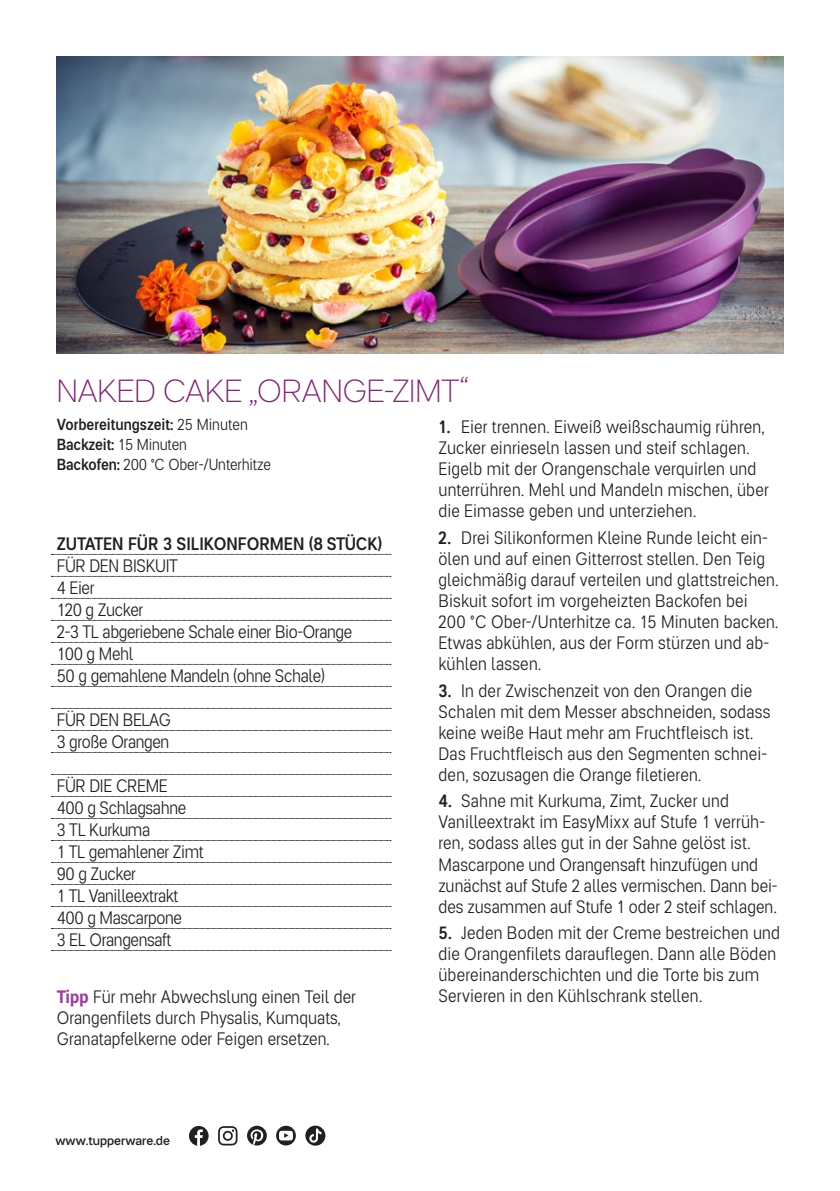
<style>
.page{position:relative;width:840px;height:1191px;background:#fff}
.page>*{position:absolute;margin:0;border:0;box-sizing:border-box;transform-origin:0 0}
.t1{font:100 32px "Tupper PRO";letter-spacing:-.005em;color:#7b2971}
.t2{font:300 18px/21px "Tupper PRONARROW";letter-spacing:.005em;color:#231f20}
.t3{font:300 18px/22px "Tupper PRONARROW";letter-spacing:-.02em;color:#231f20}
.t4{font:500 18px "Tupper PRONARROW";color:#231f20}
.t5{font:300 16px/20px "Tupper PRONARROW";letter-spacing:-.01em;color:#231f20}
.t6{font:500 12.6px "Tupper PRO";color:#231f20}
.s1{font-weight:500}
.s2{font-weight:700;color:#984499}
</style>
<div class="page">
<svg style="left:51px;top:554px;width:340px;height:1px"></svg>
<svg style="left:51px;top:576px;width:340px;height:1px"></svg>
<svg style="left:51px;top:598px;width:340px;height:1px"></svg>
<svg style="left:51px;top:620px;width:340px;height:1px"></svg>
<svg style="left:51px;top:642px;width:340px;height:1px"></svg>
<svg style="left:51px;top:664px;width:340px;height:1px"></svg>
<svg style="left:51px;top:686px;width:340px;height:1px"></svg>
<svg style="left:51px;top:708px;width:340px;height:1px"></svg>
<svg style="left:51px;top:730px;width:340px;height:1px"></svg>
<svg style="left:51px;top:752px;width:340px;height:1px"></svg>
<svg style="left:51px;top:774px;width:340px;height:1px"></svg>
<svg style="left:51px;top:796px;width:340px;height:1px"></svg>
<svg style="left:51px;top:818px;width:340px;height:1px"></svg>
<svg style="left:51px;top:840px;width:340px;height:1px"></svg>
<svg style="left:51px;top:862px;width:340px;height:1px"></svg>
<svg style="left:51px;top:884px;width:340px;height:1px"></svg>
<svg style="left:51px;top:906px;width:340px;height:1px"></svg>
<svg style="left:51px;top:928px;width:340px;height:1px"></svg>
<svg style="left:51px;top:950px;width:340px;height:1px"></svg>
<img style="left:57px;top:57px;width:725px;height:296px">
<svg style="left:189px;top:1126px;width:19px;height:19px"></svg>
<svg style="left:218px;top:1126px;width:19px;height:19px"></svg>
<svg style="left:247px;top:1125px;width:20px;height:20px"></svg>
<svg style="left:276px;top:1125px;width:20px;height:20px"></svg>
<svg style="left:305px;top:1125px;width:20px;height:20px"></svg>
<h1 class="t1" style="left:57px;top:373px;width:413px">NAKED CAKE „ORANGE-ZIMT“</h1>
<p class="t5" style="left:57px;top:414px;width:215px"><span class="s1">Vorbereitungszeit:</span> 25 Minuten<br><span class="s1">Backzeit:</span> 15 Minuten<br><span class="s1">Backofen:</span> 200 °C Ober-/Unterhitze</p>
<p class="t2" style="left:438px;top:416px;width:332px"><span class="s1">1.</span> Eier trennen. Eiweiß weißschaumig rühren, Zucker einrieseln lassen und steif schlagen.<br>Eigelb mit der Orangenschale verquirlen und unterrühren. Mehl und Mandeln mischen, über die Eimasse geben und unterziehen.</p>
<p class="t2" style="left:438px;top:526px;width:341px"><span class="s1">2.</span> Drei Silikonformen Kleine Runde leicht ein&shy;ölen und auf einen Gitterrost stellen. Den Teig gleichmäßig darauf verteilen und glattstreichen.<br>Biskuit sofort im vorgeheizten Backofen bei 200 °C Ober-/Unterhitze ca. 15 Minuten backen.<br>Etwas abkühlen, aus der Form stürzen und ab&shy;kühlen lassen.</p>
<p class="t2" style="left:438px;top:679px;width:333px"><span class="s1">3.</span> In der Zwischenzeit von den Orangen die Schalen mit dem Messer abschneiden, sodass keine weiße Haut mehr am Fruchtfleisch ist.<br>Das Fruchtfleisch aus den Segmenten schnei&shy;den, sozusagen die Orange filetieren.</p>
<p class="t2" style="left:438px;top:790px;width:340px"><span class="s1">4.</span> Sahne mit Kurkuma, Zimt, Zucker und Vanilleextrakt im EasyMixx auf Stufe 1 verrüh&shy;ren, sodass alles gut in der Sahne gelöst ist.<br>Mascarpone und Orangensaft hinzufügen und zunächst auf Stufe 2 alles vermischen. Dann bei&shy;des zusammen auf Stufe 1 oder 2 steif schlagen.</p>
<p class="t2" style="left:438px;top:921px;width:343px"><span class="s1">5.</span> Jeden Boden mit der Creme bestreichen und die Orangenfilets darauflegen. Dann alle Böden übereinanderschichten und die Torte bis zum Servieren in den Kühlschrank stellen.</p>
<p class="t4" style="left:57px;top:532px;width:327px">ZUTATEN FÜR 3 SILIKONFORMEN (8 STÜCK)</p>
<p class="t3" style="left:57px;top:554px;width:297px">FÜR DEN BISKUIT<br>4 Eier<br>120 g Zucker<br>2-3 TL abgeriebene Schale einer Bio-Orange<br>100 g Mehl<br>50 g gemahlene Mandeln (ohne Schale)</p>
<p class="t3" style="left:57px;top:708px;width:116px">FÜR DEN BELAG<br>3 große Orangen</p>
<p class="t3" style="left:57px;top:774px;width:148px">FÜR DIE CREME<br>400 g Schlagsahne<br>3 TL Kurkuma<br>1 TL gemahlener Zimt<br>90 g Zucker<br>1 TL Vanilleextrakt<br>400 g Mascarpone<br>3 EL Orangensaft</p>
<p class="t2" style="left:57px;top:985px;width:300px"><span class="s2">Tipp</span> Für mehr Abwechslung einen Teil der<br>Orangenfilets durch Physalis, Kumquats,<br>Granatapfelkerne oder Feigen ersetzen.</p>
<p class="t6" style="left:55px;top:1133px;width:116px">www.tupperware.de</p>
</div>
